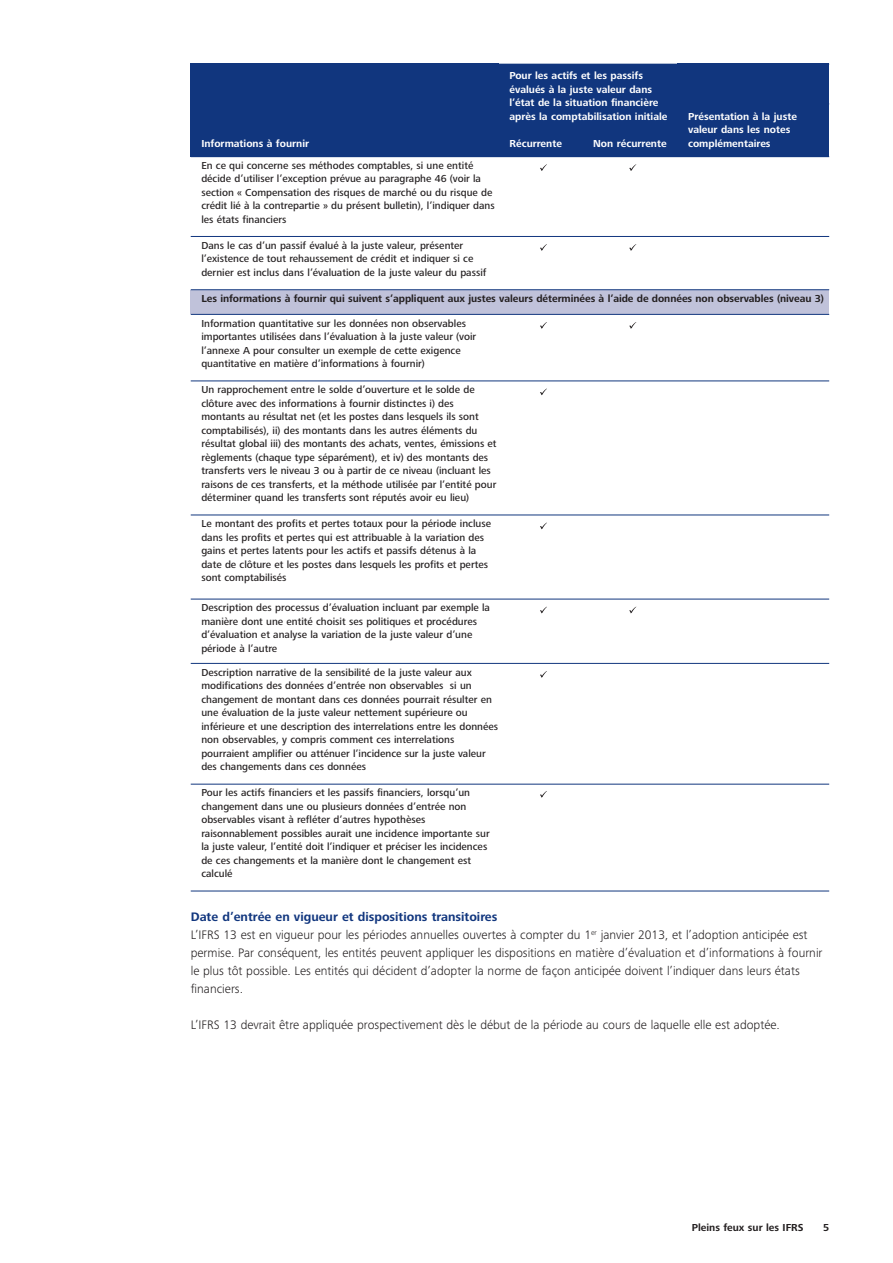
<style>
.page{position:relative;width:893px;height:1263px;background:#fff}
.page>*{position:absolute;margin:0;border:0;box-sizing:border-box;transform-origin:0 0}
.t1{font:300 12.75px/18px "Frutiger Next Pro";color:#231f20}
.t2{font:500 10.5px/13.5px "Frutiger Next Pro";color:#231f20}
.t3{font:700 10.5px/13.5px "Frutiger Next Pro";color:#fff}
.t4{font:700 10.5px "Frutiger Next Pro";letter-spacing:-.005em;color:#231f20}
.s1{font-weight:700;color:#11367e}
</style>
<div class="page">
<div style="left:191px;top:64px;width:308px;height:40px;background:#11367e"></div>
<div style="left:499px;top:64px;width:178px;height:93px;background:#11367e"></div>
<div style="left:677px;top:64px;width:152px;height:40px;background:#11367e"></div>
<div style="left:191px;top:104px;width:308px;height:53px;background:#11367e"></div>
<div style="left:677px;top:104px;width:152px;height:53px;background:#11367e"></div>
<svg style="left:540px;top:164px;width:7px;height:7px"></svg>
<svg style="left:629px;top:164px;width:7px;height:7px"></svg>
<svg style="left:540px;top:244px;width:7px;height:7px"></svg>
<svg style="left:629px;top:244px;width:7px;height:7px"></svg>
<div style="left:191px;top:290px;width:638px;height:24px;background:#c0c2da"></div>
<svg style="left:540px;top:322px;width:7px;height:7px"></svg>
<svg style="left:629px;top:322px;width:7px;height:7px"></svg>
<svg style="left:540px;top:388px;width:7px;height:7px"></svg>
<svg style="left:540px;top:522px;width:7px;height:7px"></svg>
<svg style="left:540px;top:607px;width:7px;height:6px"></svg>
<svg style="left:629px;top:607px;width:7px;height:6px"></svg>
<svg style="left:540px;top:671px;width:7px;height:7px"></svg>
<svg style="left:540px;top:791px;width:7px;height:7px"></svg>
<hr style="left:191px;top:236px;width:638px;height:1px;background:#11367e">
<hr style="left:191px;top:289px;width:638px;height:1px;background:#11367e">
<hr style="left:191px;top:314px;width:638px;height:1px;background:#11367e">
<hr style="left:191px;top:381px;width:638px;height:1px;background:#11367e">
<hr style="left:191px;top:515px;width:638px;height:1px;background:#11367e">
<hr style="left:191px;top:599px;width:638px;height:1px;background:#11367e">
<hr style="left:191px;top:663px;width:638px;height:1px;background:#11367e">
<hr style="left:191px;top:784px;width:638px;height:1px;background:#11367e">
<hr style="left:191px;top:891px;width:638px;height:1px;background:#11367e">
<p class="t3" style="left:509px;top:70px;width:160px">Pour les actifs et les passifs évalués à la juste valeur dans l’état de la situation financière après la comptabilisation initiale</p>
<p class="t3" style="left:201px;top:138px;width:109px">Informations à fournir</p>
<p class="t3" style="left:509px;top:138px;width:54px">Récurrente</p>
<p class="t3" style="left:593px;top:138px;width:75px">Non récurrente</p>
<p class="t3" style="left:688px;top:111px;width:110px">Présentation à la juste valeur dans les notes complémentaires</p>
<p class="t2" style="left:201px;top:160px;width:295px">En ce qui concerne ses méthodes comptables, si une entité décide d’utiliser l’exception prévue au paragraphe 46 (voir la section « Compensation des risques de marché ou du risque de crédit lié à la contrepartie » du présent bulletin), l’indiquer dans les états financiers</p>
<p class="t2" style="left:201px;top:240px;width:287px">Dans le cas d’un passif évalué à la juste valeur, présenter l’existence de tout rehaussement de crédit et indiquer si ce dernier est inclus dans l’évaluation de la juste valeur du passif</p>
<p class="t4" style="left:201px;top:295px;width:624px">Les informations à fournir qui suivent s’appliquent aux justes valeurs déterminées à l’aide de données non observables (niveau 3)</p>
<p class="t2" style="left:201px;top:317px;width:276px">Information quantitative sur les données non observables importantes utilisées dans l’évaluation à la juste valeur (voir l’annexe A pour consulter un exemple de cette exigence quantitative en matière d’informations à fournir)</p>
<p class="t2" style="left:201px;top:384px;width:297px">Un rapprochement entre le solde d’ouverture et le solde de clôture avec des informations à fournir distinctes i) des montants au résultat net (et les postes dans lesquels ils sont comptabilisés), ii) des montants dans les autres éléments du résultat global iii) des montants des achats, ventes, émissions et règlements (chaque type séparément), et iv) des montants des transferts vers le niveau 3 ou à partir de ce niveau (incluant les raisons de ces transferts, et la méthode utilisée par l’entité pour déterminer quand les transferts sont réputés avoir eu lieu)</p>
<p class="t2" style="left:201px;top:518px;width:291px">Le montant des profits et pertes totaux pour la période incluse dans les profits et pertes qui est attribuable à la variation des gains et pertes latents pour les actifs et passifs détenus à la date de clôture et les postes dans lesquels les profits et pertes sont comptabilisés</p>
<p class="t2" style="left:201px;top:602px;width:290px">Description des processus d’évaluation incluant par exemple la manière dont une entité choisit ses politiques et procédures d’évaluation et analyse la variation de la juste valeur d’une période à l’autre</p>
<p class="t2" style="left:201px;top:666px;width:298px">Description narrative de la sensibilité de la juste valeur aux modifications des données d’entrée non observables si un changement de montant dans ces données pourrait résulter en une évaluation de la juste valeur nettement supérieure ou inférieure et une description des interrelations entre les données non observables, y compris comment ces interrelations pourraient amplifier ou atténuer l’incidence sur la juste valeur des changements dans ces données</p>
<p class="t2" style="left:201px;top:787px;width:290px">Pour les actifs financiers et les passifs financiers, lorsqu’un changement dans une ou plusieurs données d’entrée non observables visant à refléter d’autres hypothèses raisonnablement possibles aurait une incidence importante sur la juste valeur, l’entité doit l’indiquer et préciser les incidences de ces changements et la manière dont le changement est calculé</p>
<p class="t1" style="left:191px;top:909px;width:633px"><span class="s1">Date d’entrée en vigueur et dispositions transitoires<br></span>L’IFRS 13 est en vigueur pour les périodes annuelles ouvertes à compter du 1<sup>er</sup> janvier 2013, et l’adoption anticipée est permise. Par conséquent, les entités peuvent appliquer les dispositions en matière d’évaluation et d’informations à fournir le plus tôt possible. Les entités qui décident d’adopter la norme de façon anticipée doivent l’indiquer dans leurs états financiers.</p>
<p class="t1" style="left:191px;top:1017px;width:591px">L’IFRS 13 devrait être appliquée prospectivement dès le début de la période au cours de laquelle elle est adoptée.</p>
<p class="t4" style="left:692px;top:1224px;width:113px">Pleins feux sur les IFRS</p>
<p class="t4" style="left:823px;top:1224px;width:8px">5</p>
</div>
